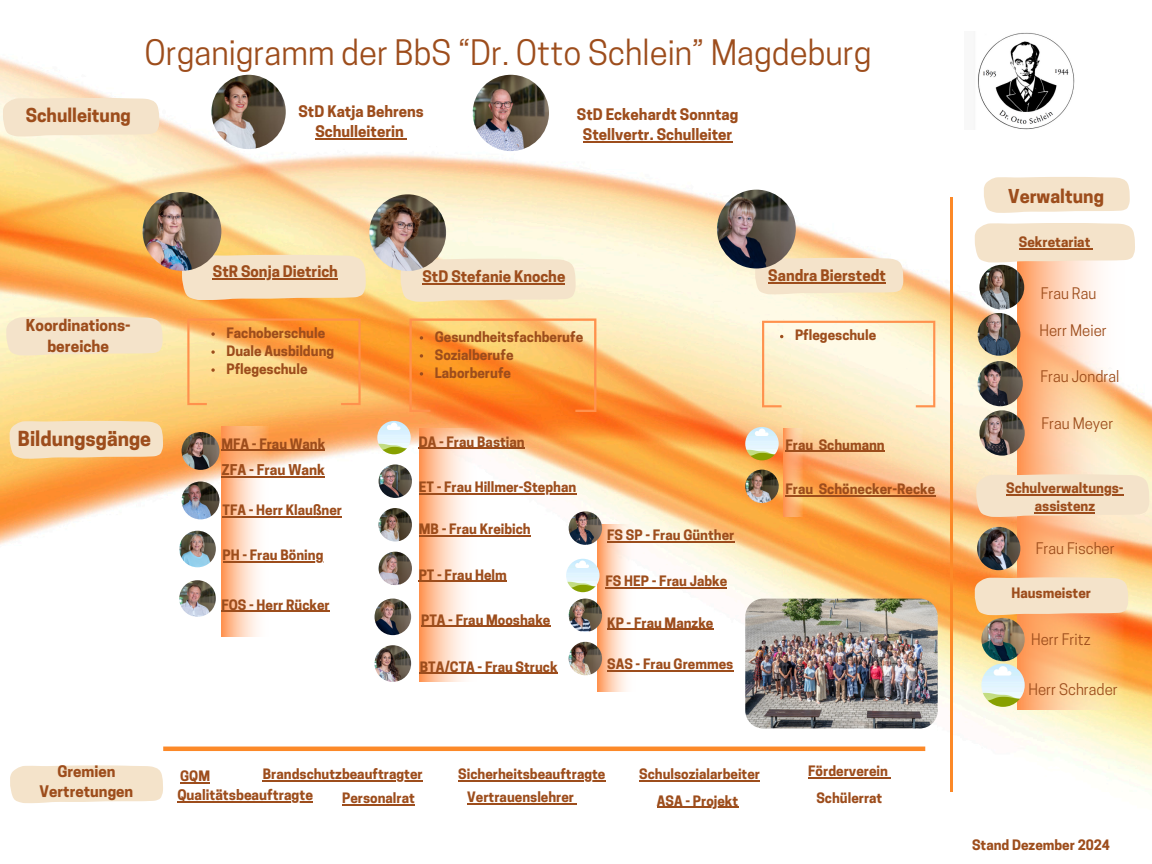
<style>
.page{position:relative;width:1152px;height:864px;background:#fff}
.page>*{position:absolute;margin:0;border:0;box-sizing:border-box;transform-origin:0 0}
.t1{font:33px "Cooper Hewitt";color:#9d4d1c}
.t2{font:700 19.5px "Cooper Hewitt";color:#9d4d1c}
.t3{font:700 18px "Cooper Hewitt";color:#9d4d1c}
.t4{font:700 15.45px/21.3px "Cooper Hewitt";color:#9d4d1c;text-align:center}
.t5{font:700 15px/20.2px "Cooper Hewitt";color:#9d4d1c;text-align:center}
.t6{font:15px "Cooper Hewitt";color:#9d4d1c}
.t7{font:700 13.95px "Cooper Hewitt";color:#9d4d1c}
.t8{font:700 13.8px "Cooper Hewitt";color:#9d4d1c}
.t9{font:700 13.5px/18px "Cooper Hewitt";color:#9d4d1c;text-align:center}
</style>
<div class="page">
<img style="left:0;top:57px;width:1152px;height:751px">
<svg style="left:10px;top:765px;width:153px;height:38px;background:#f4e5ce"></svg>
<img style="left:211px;top:75px;width:75px;height:74px;border-radius:50%">
<img style="left:473px;top:75px;width:76px;height:76px;border-radius:50%">
<img style="left:964px;top:32px;width:111px;height:98px">
<svg style="left:10px;top:421px;width:153px;height:38px;background:#f4dfc1"></svg>
<div style="left:3px;top:98px;width:156px;height:38px;background:#f4e3ca"></div>
<hr style="left:950px;top:198px;width:3px;height:594px;background:#fc8928">
<hr style="left:163px;top:747px;width:762px;height:4px;background:#fc8928">
<img style="left:745px;top:599px;width:193px;height:130px;border-radius:18px">
<img style="left:182px;top:432px;width:37px;height:38px;border-radius:50%">
<img style="left:182px;top:482px;width:37px;height:37px;border-radius:50%">
<img style="left:179px;top:531px;width:37px;height:36px;border-radius:50%">
<img style="left:179px;top:580px;width:37px;height:37px;border-radius:50%">
<hr style="left:583px;top:141px;width:149px;height:1px;background:#9d4d1c">
<svg style="left:221px;top:427px;width:48px;height:209px"></svg>
<hr style="left:221px;top:450px;width:104px;height:1px;background:#9d4d1c">
<hr style="left:223px;top:561px;width:100px;height:1px;background:#9d4d1c">
<hr style="left:223px;top:516px;width:119px;height:1px;background:#9d4d1c">
<hr style="left:316px;top:138px;width:88px;height:1px;background:#9d4d1c">
<hr style="left:180px;top:782px;width:30px;height:1px;background:#9d4d1c">
<hr style="left:342px;top:804px;width:73px;height:1px;background:#9d4d1c">
<svg style="left:401px;top:259px;width:175px;height:42px;background:#f2e0c5"></svg>
<img style="left:369px;top:194px;width:77px;height:77px;border-radius:50%">
<hr style="left:422px;top:283px;width:143px;height:1px;background:#9d4d1c">
<svg style="left:409px;top:318px;width:187px;height:94px;background:#fca042"></svg>
<svg style="left:755px;top:258px;width:148px;height:36px;background:#f1dfc5"></svg>
<img style="left:717px;top:190px;width:79px;height:78px;border-radius:50%">
<svg style="left:762px;top:321px;width:173px;height:86px;background:#fdefd0"></svg>
<hr style="left:768px;top:282px;width:118px;height:1px;background:#9d4d1c">
<hr style="left:639px;top:780px;width:121px;height:1px;background:#9d4d1c">
<hr style="left:657px;top:807px;width:81px;height:1px;background:#9d4d1c">
<hr style="left:467px;top:803px;width:107px;height:1px;background:#9d4d1c">
<hr style="left:808px;top:778px;width:80px;height:1px;background:#9d4d1c">
<hr style="left:221px;top:611px;width:104px;height:1px;background:#9d4d1c">
<svg style="left:182px;top:255px;width:184px;height:45px;background:#f3dec0"></svg>
<img style="left:143px;top:192px;width:78px;height:79px;border-radius:50%">
<svg style="left:6px;top:317px;width:157px;height:38px;background:#f4e3c8"></svg>
<hr style="left:213px;top:278px;width:125px;height:1px;background:#9d4d1c">
<svg style="left:187px;top:318px;width:174px;height:87px;background:#fcbb64"></svg>
<hr style="left:230px;top:476px;width:95px;height:1px;background:#9d4d1c">
<img style="left:379px;top:464px;width:33px;height:34px;border-radius:50%">
<img style="left:379px;top:508px;width:33px;height:34px;border-radius:50%">
<img style="left:379px;top:552px;width:33px;height:33px;border-radius:50%">
<img style="left:377px;top:421px;width:34px;height:33px;border-radius:50%">
<svg style="left:419px;top:429px;width:57px;height:253px"></svg>
<hr style="left:419px;top:448px;width:106px;height:1px;background:#9d4d1c">
<hr style="left:419px;top:493px;width:157px;height:1px;background:#9d4d1c">
<hr style="left:419px;top:535px;width:112px;height:1px;background:#9d4d1c">
<hr style="left:419px;top:581px;width:88px;height:1px;background:#9d4d1c">
<svg style="left:597px;top:525px;width:38px;height:166px"></svg>
<img style="left:569px;top:599px;width:33px;height:33px;border-radius:50%">
<img style="left:569px;top:642px;width:33px;height:33px;border-radius:50%">
<img style="left:569px;top:511px;width:33px;height:34px;border-radius:50%">
<hr style="left:607px;top:629px;width:106px;height:1px;background:#9d4d1c">
<hr style="left:606px;top:587px;width:121px;height:2px;background:#9d4d1c">
<hr style="left:607px;top:671px;width:126px;height:1px;background:#9d4d1c">
<svg style="left:607px;top:542px;width:16px;height:1px"></svg>
<hr style="left:623px;top:542px;width:111px;height:1px;background:#9d4d1c">
<img style="left:375px;top:599px;width:36px;height:36px;border-radius:50%">
<img style="left:375px;top:645px;width:36px;height:37px;border-radius:50%">
<hr style="left:421px;top:626px;width:129px;height:1px;background:#9d4d1c">
<hr style="left:420px;top:673px;width:130px;height:1px;background:#9d4d1c">
<svg style="left:783px;top:429px;width:20px;height:88px;background:#fbac6d"></svg>
<img style="left:745px;top:427px;width:34px;height:33px;border-radius:50%">
<img style="left:745px;top:470px;width:34px;height:33px;border-radius:50%">
<svg style="left:785px;top:451px;width:34px;height:1px"></svg>
<hr style="left:819px;top:451px;width:66px;height:1px;background:#9d4d1c">
<svg style="left:785px;top:495px;width:34px;height:1px"></svg>
<hr style="left:819px;top:495px;width:116px;height:1px;background:#9d4d1c">
<img style="left:566px;top:559px;width:34px;height:33px;border-radius:50%">
<svg style="left:1018px;top:262px;width:106px;height:448px;background:#fdc798"></svg>
<svg style="left:984px;top:177px;width:146px;height:36px;background:#f4e5cd"></svg>
<svg style="left:976px;top:474px;width:173px;height:43px;background:#f2dec3"></svg>
<svg style="left:975px;top:577px;width:153px;height:38px;background:#f4dec2"></svg>
<img style="left:978px;top:313px;width:42px;height:43px;border-radius:50%">
<img style="left:979px;top:265px;width:45px;height:45px;border-radius:50%">
<img style="left:978px;top:361px;width:45px;height:45px;border-radius:50%">
<img style="left:979px;top:410px;width:46px;height:46px;border-radius:50%">
<hr style="left:1006px;top:495px;width:118px;height:1px;background:#9d4d1c">
<hr style="left:1035px;top:513px;width:60px;height:1px;background:#9d4d1c">
<img style="left:977px;top:527px;width:43px;height:43px;border-radius:50%">
<img style="left:981px;top:618px;width:44px;height:43px;border-radius:50%">
<svg style="left:975px;top:223px;width:160px;height:39px;background:#f2e0c7"></svg>
<img style="left:981px;top:664px;width:44px;height:43px;border-radius:50%">
<hr style="left:177px;top:801px;width:136px;height:1px;background:#9d4d1c">
<hr style="left:263px;top:780px;width:160px;height:1px;background:#9d4d1c">
<hr style="left:458px;top:780px;width:147px;height:1px;background:#9d4d1c">
<p class="t3" style="left:26px;top:108px;width:107px">Schulleitung</p>
<p class="t1" style="left:144px;top:40px;width:729px">Organigramm der BbS “Dr. Otto Schlein” Magdeburg</p>
<p class="t5" style="left:298px;top:103px;width:127px">StD Katja Behrens<br>Schulleiterin</p>
<h3 class="t5" style="left:577px;top:106px;width:163px">StD Eckehardt Sonntag<br>Stellvertr. Schulleiter</h3>
<p class="t4" style="left:26px;top:316px;width:106px">Koordinations&shy;bereiche</p>
<h5 class="t5" style="left:213px;top:263px;width:127px">StR Sonja Dietrich</h5>
<p class="t9" style="left:226px;top:326px;width:100px">Fachoberschule</p>
<p class="t9" style="left:226px;top:344px;width:109px">Duale Ausbildung</p>
<h2 class="t9" style="left:226px;top:362px;width:83px">Pflegeschule</h2>
<p class="t5" style="left:422px;top:268px;width:144px">StD Stefanie Knoche</p>
<p class="t9" style="left:435px;top:329px;width:150px">Gesundheitsfachberufe</p>
<p class="t9" style="left:435px;top:347px;width:80px">Sozialberufe</p>
<p class="t9" style="left:435px;top:365px;width:78px">Laborberufe</p>
<h3 class="t5" style="left:768px;top:267px;width:119px">Sandra Bierstedt</h3>
<p class="t9" style="left:795px;top:328px;width:83px">Pflegeschule</p>
<h3 class="t2" style="left:18px;top:431px;width:135px">Bildungsgänge</h3>
<p class="t9" style="left:221px;top:436px;width:105px">MFA - Frau Wank</p>
<h5 class="t7" style="left:221px;top:465px;width:105px">ZFA - Frau Wank</h5>
<p class="t9" style="left:223px;top:503px;width:121px">TFA - Herr Klaußner</p>
<p class="t9" style="left:223px;top:548px;width:102px">PH - Frau Böning</p>
<p class="t9" style="left:221px;top:597px;width:110px">FOS - Herr Rücker</p>
<h5 class="t9" style="left:419px;top:434px;width:108px">DA - Frau Bastian</h5>
<p class="t9" style="left:419px;top:480px;width:159px">ET - Frau Hillmer-Stephan</p>
<h5 class="t9" style="left:419px;top:522px;width:113px">MB - Frau Kreibich</h5>
<p class="t9" style="left:419px;top:567px;width:90px">PT - Frau Helm</p>
<p class="t9" style="left:421px;top:612px;width:131px">PTA - Frau Mooshake</p>
<h5 class="t9" style="left:420px;top:659px;width:140px">BTA/CTA - Frau Struck</h5>
<p class="t9" style="left:607px;top:528px;width:129px">FS SP - Frau Günther</p>
<p class="t9" style="left:606px;top:574px;width:123px">FS HEP - Frau Jabke</p>
<h5 class="t9" style="left:607px;top:615px;width:108px">KP - Frau Manzke</h5>
<h5 class="t9" style="left:607px;top:657px;width:128px">SAS - Frau Gremmes</h5>
<h5 class="t9" style="left:785px;top:437px;width:101px">Frau Schumann</h5>
<p class="t9" style="left:785px;top:481px;width:151px">Frau Schönecker-Recke</p>
<p class="t5" style="left:40px;top:763px;width:95px">Gremien<br>Vertretungen</p>
<p class="t9" style="left:180px;top:769px;width:31px">GQM</p>
<h5 class="t9" style="left:263px;top:767px;width:162px">Brandschutzbeauftragter</h5>
<p class="t9" style="left:458px;top:767px;width:149px">Sicherheitsbeauftragte</p>
<p class="t9" style="left:639px;top:767px;width:122px">Schulsozialarbeiter</p>
<p class="t9" style="left:808px;top:764px;width:81px">Förderverein</p>
<h5 class="t8" style="left:177px;top:789px;width:137px">Qualitätsbeauftragte</h5>
<p class="t9" style="left:467px;top:790px;width:108px">Vertrauenslehrer</p>
<p class="t9" style="left:657px;top:793px;width:83px">ASA - Projekt</p>
<p class="t9" style="left:342px;top:791px;width:74px">Personalrat</p>
<h3 class="t9" style="left:816px;top:791px;width:68px">Schülerrat</h3>
<h5 class="t3" style="left:1008px;top:189px;width:97px">Verwaltung</h5>
<h5 class="t9" style="left:1019px;top:235px;width:73px">Sekretariat</h5>
<p class="t6" style="left:1041px;top:288px;width:57px">Frau Rau</p>
<p class="t6" style="left:1040px;top:325px;width:69px">Herr Meier</p>
<h5 class="t6" style="left:1041px;top:371px;width:80px">Frau Jondral</h5>
<h5 class="t6" style="left:1042px;top:417px;width:73px">Frau Meyer</h5>
<h3 class="t9" style="left:1006px;top:481px;width:119px">Schulverwaltungs&shy;assistenz</h3>
<h5 class="t6" style="left:1036px;top:542px;width:80px">Frau Fischer</h5>
<h5 class="t9" style="left:1011px;top:586px;width:81px">Hausmeister</h5>
<h5 class="t6" style="left:1031px;top:634px;width:61px">Herr Fritz</h5>
<h4 class="t6" style="left:1029px;top:684px;width:91px">Herr Schrader</h4>
<h2 class="t9" style="left:972px;top:838px;width:140px">Stand Dezember 2024</h2>
</div>
